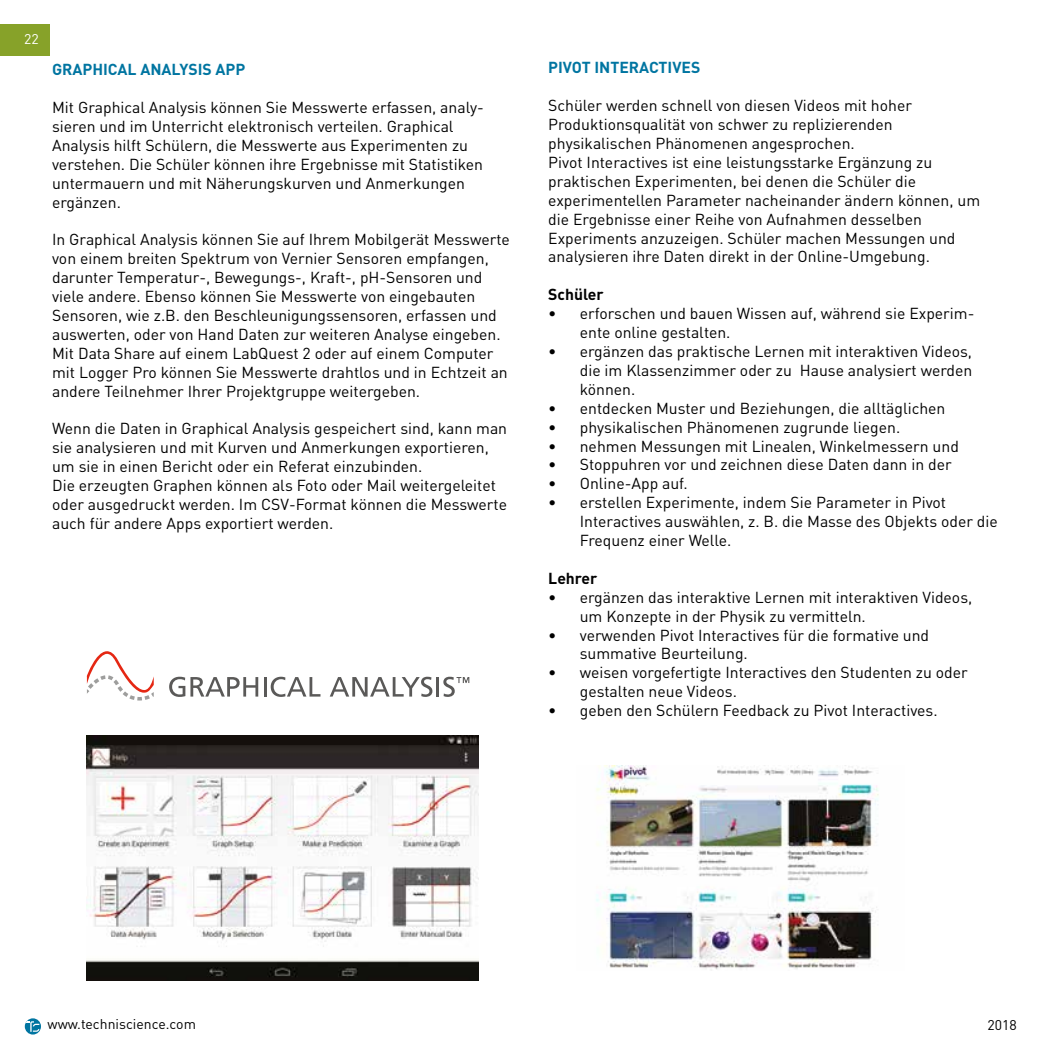
<style>
.page{position:relative;width:1042px;height:1042px;background:#fff}
.page>*{position:absolute;margin:0;border:0;box-sizing:border-box;transform-origin:0 0}
.t1{font:15.75px/18.9px "DIN Pro";color:#000}
.t2{font:700 15.75px "DIN Pro";color:#0075a1}
.t3{font:700 15.75px "DIN Pro";color:#000}
.t4{font:14px "DIN Pro";color:#000}
.t5{font:14px "DIN Pro";color:#fff}
</style>
<div class="page">
<svg style="left:25px;top:1018px;width:16px;height:16px"></svg>
<svg style="left:25px;top:1021px;width:14px;height:11px"></svg>
<div style="left:0;top:24px;width:50px;height:32px;background:#87a229"></div>
<img style="left:596px;top:765px;width:283px;height:205px">
<img style="left:87px;top:735px;width:392px;height:245px">
<svg style="left:87px;top:651px;width:67px;height:49px"></svg>
<svg style="left:169px;top:677px;width:89px;height:20px"></svg>
<svg style="left:264px;top:677px;width:56px;height:20px"></svg>
<svg style="left:330px;top:677px;width:102px;height:20px"></svg>
<hr style="left:436px;top:677px;width:3px;height:19px;background:#5a5958">
<svg style="left:443px;top:677px;width:26px;height:20px"></svg>
<p class="t5" style="left:24px;top:29px;width:16px">22</p>
<p class="t2" style="left:52px;top:59px;width:195px">GRAPHICAL ANALYSIS APP</p>
<p class="t1" style="left:52px;top:97px;width:433px">Mit Graphical Analysis können Sie Messwerte erfassen, analy&shy;sieren und im Unterricht elektronisch verteilen. Graphical Analysis hilft Schülern, die Messwerte aus Experimenten zu verstehen. Die Schüler können ihre Ergebnisse mit Statistiken untermauern und mit Näherungskurven und Anmerkungen ergänzen.</p>
<p class="t1" style="left:52px;top:230px;width:459px">In Graphical Analysis können Sie auf Ihrem Mobilgerät Messwerte von einem breiten Spektrum von Vernier Sensoren empfangen, darunter Temperatur-, Bewegungs-, Kraft-, pH-Sensoren und viele andere. Ebenso können Sie Messwerte von eingebauten Sensoren, wie z.B. den Beschleunigungssensoren, erfassen und auswerten, oder von Hand Daten zur weiteren Analyse eingeben.<br>Mit Data Share auf einem LabQuest 2 oder auf einem Computer mit Logger Pro können Sie Messwerte drahtlos und in Echtzeit an andere Teilnehmer Ihrer Projektgruppe weitergeben.</p>
<p class="t1" style="left:52px;top:419px;width:456px">Wenn die Daten in Graphical Analysis gespeichert sind, kann man sie analysieren und mit Kurven und Anmerkungen exportieren, um sie in einen Bericht oder ein Referat einzubinden.<br>Die erzeugten Graphen können als Foto oder Mail weitergeleitet oder ausgedruckt werden. Im CSV-Format können die Messwerte auch für andere Apps exportiert werden.</p>
<p class="t2" style="left:548px;top:57px;width:154px">PIVOT INTERACTIVES</p>
<p class="t1" style="left:548px;top:95px;width:433px">Schüler werden schnell von diesen Videos mit hoher Produktionsqualität von schwer zu replizierenden physikalischen Phänomenen angesprochen.<br>Pivot Interactives ist eine leistungsstarke Ergänzung zu praktischen Experimenten, bei denen die Schüler die experimentellen Parameter nacheinander ändern können, um die Ergebnisse einer Reihe von Aufnahmen desselben Experiments anzuzeigen. Schüler machen Messungen und analysieren ihre Daten direkt in der Online-Umgebung.</p>
<p class="t3" style="left:548px;top:284px;width:57px">Schüler</p>
<p class="t1" style="left:580px;top:303px;width:396px;text-indent:-32px">• erforschen und bauen Wissen auf, während sie Experim&shy;ente online gestalten.</p>
<p class="t1" style="left:580px;top:341px;width:394px;text-align:justify;text-indent:-32px">• ergänzen das praktische Lernen mit interaktiven Videos, die im Klassenzimmer oder zu Hause analysiert werden können.</p>
<p class="t1" style="left:548px;top:398px;width:399px">• entdecken Muster und Beziehungen, die alltäglichen</p>
<p class="t1" style="left:548px;top:417px;width:353px">• physikalischen Phänomenen zugrunde liegen.</p>
<p class="t1" style="left:548px;top:436px;width:412px">• nehmen Messungen mit Linealen, Winkelmessern und</p>
<p class="t1" style="left:548px;top:455px;width:405px">• Stoppuhren vor und zeichnen diese Daten dann in der</p>
<p class="t1" style="left:548px;top:473px;width:141px">• Online-App auf.</p>
<p class="t1" style="left:580px;top:492px;width:419px;text-indent:-32px">• erstellen Experimente, indem Sie Parameter in Pivot<br>Interactives auswählen, z. B. die Masse des Objekts oder die<br>Frequenz einer Welle.</p>
<p class="t3" style="left:548px;top:567px;width:51px">Lehrer</p>
<p class="t1" style="left:580px;top:587px;width:394px;text-indent:-32px">• ergänzen das interaktive Lernen mit interaktiven Videos, um Konzepte in der Physik zu vermitteln.</p>
<p class="t1" style="left:580px;top:625px;width:351px;text-indent:-32px">• verwenden Pivot Interactives für die formative und summative Beurteilung.</p>
<p class="t1" style="left:580px;top:662px;width:389px;text-indent:-32px">• weisen vorgefertigte Interactives den Studenten zu oder gestalten neue Videos.</p>
<p class="t1" style="left:548px;top:700px;width:391px">• geben den Schülern Feedback zu Pivot Interactives.</p>
<p class="t4" style="left:48px;top:1015px;width:150px">www.techniscience.com</p>
<p class="t4" style="left:987px;top:1015px;width:31px">2018</p>
</div>
